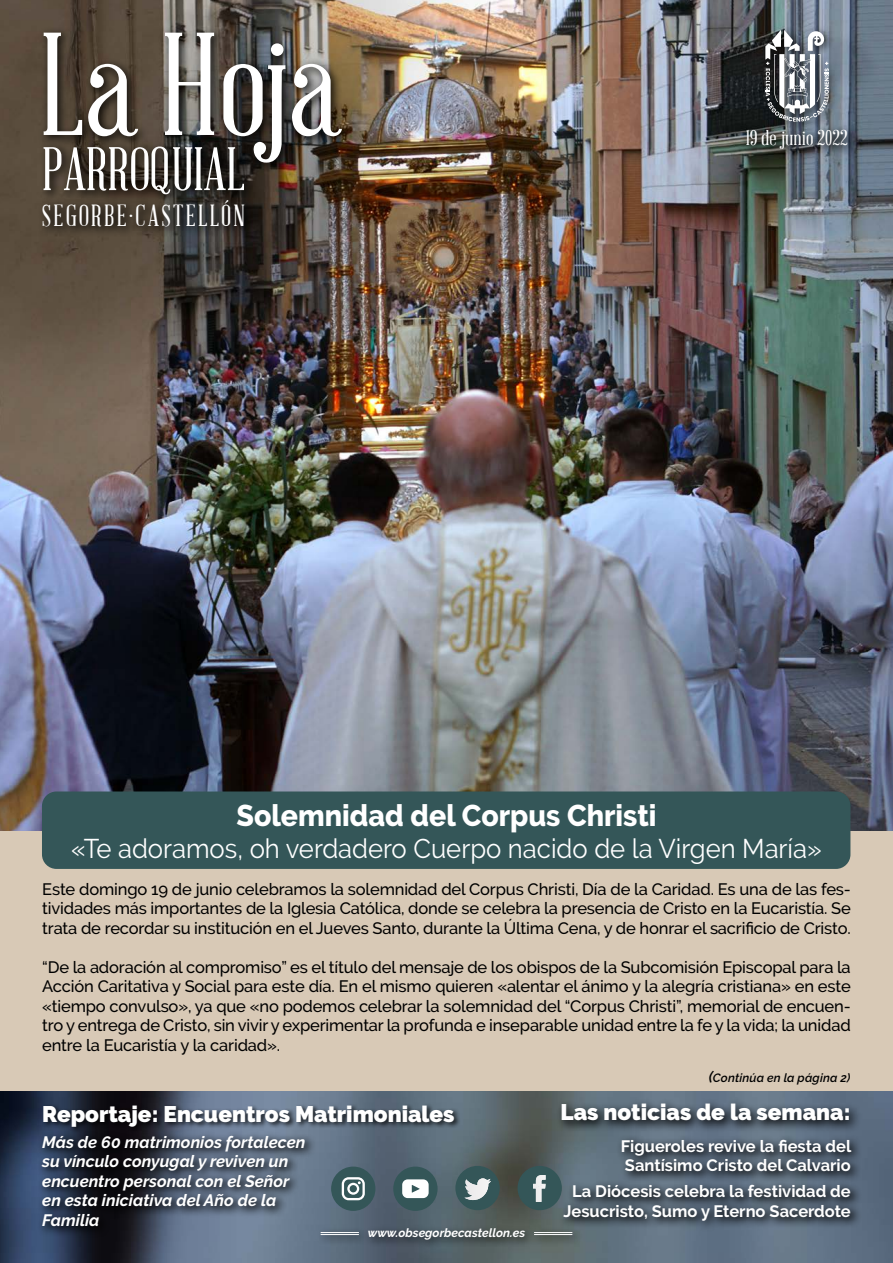
<style>
.page{position:relative;width:893px;height:1263px;background:#fff}
.page>*{position:absolute;margin:0;border:0;box-sizing:border-box;transform-origin:0 0}
.t1{font:143.1px "Abraham Lincoln";color:#fff}
.t2{font:60px "Abraham Lincoln";color:#fff}
.t3{font:800 30px "Raleway";color:#fff;scale:.95 1}
.t4{font:29.85px "Abraham Lincoln";letter-spacing:.08em;color:#fff}
.t5{font:27px "Raleway";color:#fff;scale:.95 1}
.t6{font:900 22.5px "Raleway";color:#fff}
.t7{font:21px "Abraham Lincoln";color:#fff;scale:1.05 1}
.t8{font:500 16.5px/19.5px "Raleway";letter-spacing:-.01em;color:#000;text-align:justify}
.t9{font:italic 700 16.5px/19.5px "Raleway";color:#fff}
.t10{font:700 16.5px/19.5px "Raleway";color:#fff}
.t11{font:italic 700 12px "Raleway";color:#fff}
.t12{font:italic 600 12px "Raleway";letter-spacing:.015em;color:#000}
.s1{font-size:15px}
</style>
<div class="page">
<img style="left:0;top:1091px;width:893px;height:172px">
<img style="left:0;top:0;width:893px;height:832px">
<div style="left:38px;top:26px;width:315px;height:149px;background:#000;opacity:.75"></div>
<div style="left:38px;top:140px;width:218px;height:66px;background:#000;opacity:.75"></div>
<div style="left:37px;top:195px;width:219px;height:43px;background:#000;opacity:.75"></div>
<div style="left:0;top:832px;width:893px;height:259px;background:#d8c9b6"></div>
<div style="left:42px;top:791px;width:808px;height:78px;background:#345658;border-radius:14px"></div>
<div style="left:518px;top:1166px;width:44px;height:44px;background:#345658;border:2px solid #345658;border-radius:50%"></div>
<svg style="left:533px;top:1175px;width:13px;height:27px"></svg>
<div style="left:455px;top:1166px;width:45px;height:44px;background:#345658;border:2px solid #345658;border-radius:50%"></div>
<svg style="left:464px;top:1178px;width:27px;height:22px"></svg>
<div style="left:393px;top:1166px;width:45px;height:45px;background:#345658;border:2px solid #345658;border-radius:50%"></div>
<svg style="left:402px;top:1179px;width:27px;height:19px"></svg>
<div style="left:331px;top:1166px;width:44px;height:45px;background:#345658;border:2px solid #345658;border-radius:50%"></div>
<svg style="left:342px;top:1177px;width:23px;height:23px"></svg>
<div style="left:42px;top:1103px;width:419px;height:31px;background:#000;opacity:.75"></div>
<div style="left:36px;top:1130px;width:281px;height:108px;background:#000;opacity:.75"></div>
<div style="left:741px;top:124px;width:118px;height:36px;background:#000;opacity:.75"></div>
<div style="left:760px;top:25px;width:80px;height:108px;background:#000;opacity:.75"></div>
<svg style="left:765px;top:30px;width:64px;height:92px"></svg>
<div style="left:556px;top:1098px;width:305px;height:34px;background:#000;opacity:.75"></div>
<div style="left:616px;top:1133px;width:247px;height:50px;background:#000;opacity:.75"></div>
<div style="left:316px;top:1224px;width:267px;height:27px;background:#000;opacity:.75"></div>
<hr style="left:534px;top:1232px;width:38px;height:1px;background:#fff">
<hr style="left:534px;top:1234px;width:38px;height:1px;background:#fff">
<hr style="left:321px;top:1232px;width:38px;height:1px;background:#fff">
<hr style="left:321px;top:1234px;width:38px;height:1px;background:#fff">
<div style="left:558px;top:1179px;width:304px;height:53px;background:#000;opacity:.75"></div>
<h1 class="t1" style="left:40px;top:11px;width:300px">La Hoja</h1>
<h2 class="t2" style="left:42px;top:138px;width:204px">PARROQUIAL</h2>
<h3 class="t4" style="left:42px;top:200px;width:205px">SEGORBE·CASTELLÓN</h3>
<p class="t7" style="left:746px;top:127px;width:98px">19 de junio 2022</p>
<h3 class="t3" style="left:236px;top:798px;width:444px">Solemnidad del Corpus Christi</h3>
<h3 class="t5" style="left:71px;top:832px;width:792px">«Te adoramos, oh verdadero Cuerpo nacido de la Virgen María»</h3>
<p class="t8" style="left:42px;top:879px;width:810px">Este domingo 19 de junio celebramos la solemnidad del Corpus Christi, Día de la Caridad. Es una de las fes&shy;tividades más importantes de la Iglesia Católica, donde se celebra la presencia de Cristo en la Eucaristía. Se trata de recordar su institución en el Jueves Santo, durante la Última Cena, y de honrar el sacrificio de Cristo.</p>
<p class="t8" style="left:42px;top:957px;width:810px">“De la adoración al compromiso” es el título del mensaje de los obispos de la Subcomisión Episcopal para la Acción Caritativa y Social para este día. En el mismo quieren «alentar el ánimo y la alegría cristiana» en este «tiempo convulso», ya que «no podemos celebrar la solemnidad del “Corpus Christi”, memorial de encuen&shy;tro y entrega de Cristo, sin vivir y experimentar la profunda e inseparable unidad entre la fe y la vida; la unidad entre la Eucaristía y la caridad».</p>
<h3 class="t6" style="left:42px;top:1100px;width:414px">Reportaje: Encuentros Matrimoniales</h3>
<p class="t9" style="left:42px;top:1132px;width:265px">Más de 60 matrimonios fortalecen su vínculo conyugal y reviven un encuentro personal con el Señor en esta iniciativa del Año de la<br>Familia</p>
<p class="t11" style="left:368px;top:1225px;width:159px">www.obsegorbecastellon.es</p>
<p class="t12" style="left:709px;top:1070px;width:143px"><span class="s1">(</span>Continúa en la página 2)</p>
<h3 class="t6" style="left:561px;top:1099px;width:291px">Las noticias de la semana:</h3>
<p class="t10" style="left:621px;top:1136px;width:232px">Figueroles revive la fiesta del<br>Santísimo Cristo del Calvario</p>
<p class="t10" style="left:564px;top:1182px;width:289px;text-align:center">La Diócesis celebra la festividad de<br>Jesucristo, Sumo y Eterno Sacerdote</p>
</div>
